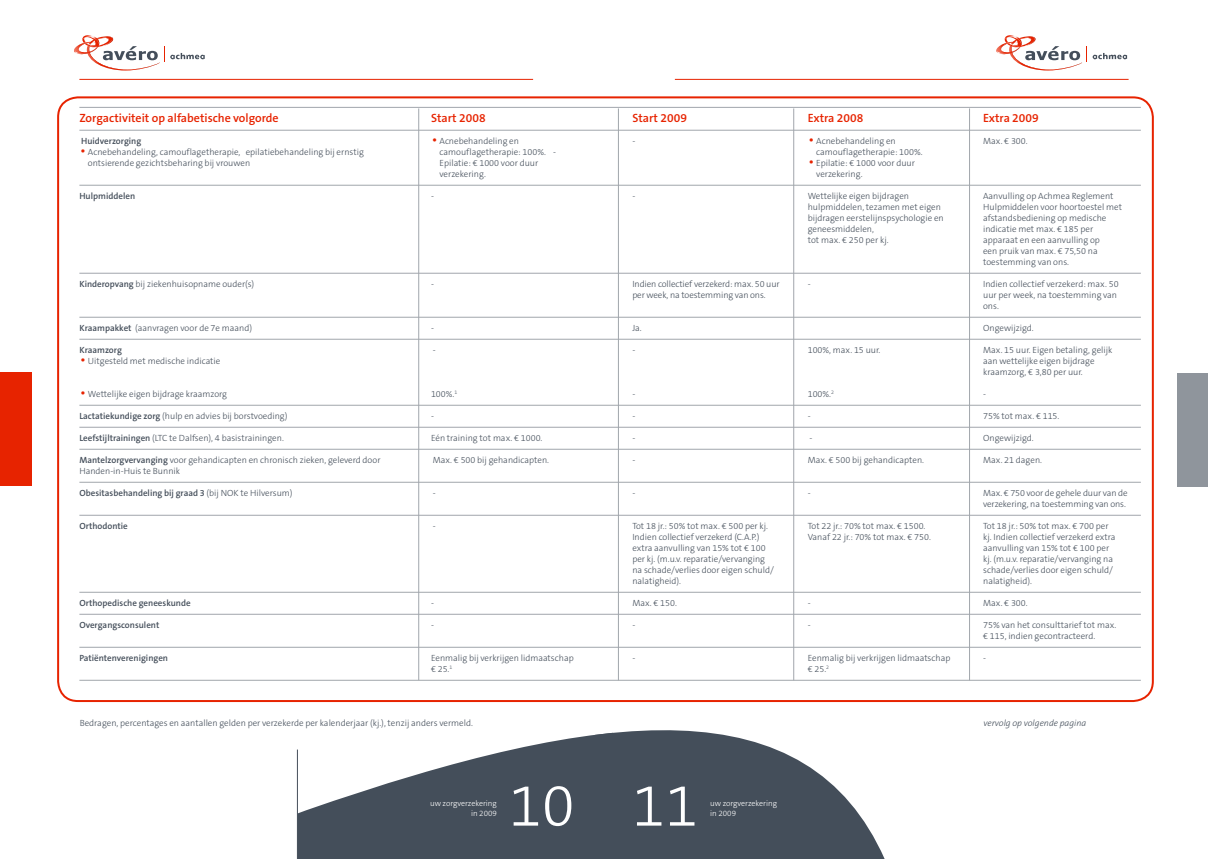
<style>
.page{position:relative;width:1208px;height:859px;background:#fff}
.page>*{position:absolute;margin:0;border:0;box-sizing:border-box;transform-origin:0 0}
.t1{font:300 60px "The Sans B3";color:#fff}
.t2{font:600 12px "The Sans B6";color:#e72300}
.t3{font:300 9px/11px "The Sans B3";color:#444e5a}
.t4{font:600 9px "The Sans B6";color:#444e5a}
.t5{font:italic 300 9px "The Sans B3";color:#444e5a}
.t6{font:300 8px/10px "The Sans B3";color:#fff;text-align:right}
.s1{font-family:"The Sans B2";font-weight:200;font-size:17px;color:#e72300}
.s2{font-family:"The Sans B6";font-weight:600}
.s3{font-family:"The Sans B3";font-weight:300}
</style>
<div class="page">
<hr style="left:79px;top:79px;width:454px;height:1px;background:#e72300">
<svg style="left:74px;top:35px;width:131px;height:36px"></svg>
<svg style="left:297px;top:700px;width:298px;height:159px;fill:#444e5a"></svg>
<hr style="left:297px;top:749px;width:1px;height:110px;background:#444e5a">
<div style="left:0;top:373px;width:32px;height:113px;background:#e72300"></div>
<hr style="left:675px;top:79px;width:453px;height:1px;background:#e72300">
<svg style="left:996px;top:35px;width:131px;height:36px"></svg>
<svg style="left:595px;top:700px;width:289px;height:159px;fill:#444e5a"></svg>
<div style="left:1177px;top:373px;width:31px;height:113px;background:#8f959c"></div>
<hr style="left:79px;top:107px;width:1061px;height:1px;background:#a1a6ac">
<hr style="left:79px;top:130px;width:1061px;height:1px;background:#a1a6ac">
<hr style="left:79px;top:185px;width:1061px;height:1px;background:#a1a6ac">
<hr style="left:79px;top:273px;width:1061px;height:1px;background:#a1a6ac">
<hr style="left:79px;top:317px;width:1061px;height:1px;background:#a1a6ac">
<hr style="left:79px;top:339px;width:1061px;height:1px;background:#a1a6ac">
<hr style="left:79px;top:405px;width:1061px;height:1px;background:#a1a6ac">
<hr style="left:79px;top:427px;width:1061px;height:1px;background:#a1a6ac">
<hr style="left:79px;top:449px;width:1061px;height:1px;background:#a1a6ac">
<hr style="left:79px;top:482px;width:1061px;height:1px;background:#a1a6ac">
<hr style="left:79px;top:515px;width:1061px;height:1px;background:#a1a6ac">
<hr style="left:79px;top:592px;width:1061px;height:1px;background:#a1a6ac">
<hr style="left:79px;top:614px;width:1061px;height:1px;background:#a1a6ac">
<hr style="left:79px;top:647px;width:1061px;height:1px;background:#a1a6ac">
<hr style="left:79px;top:680px;width:1061px;height:1px;background:#a1a6ac">
<hr style="left:418px;top:108px;width:1px;height:572px;background:#a1a6ac">
<hr style="left:618px;top:108px;width:1px;height:572px;background:#a1a6ac">
<hr style="left:793px;top:108px;width:1px;height:572px;background:#a1a6ac">
<hr style="left:969px;top:108px;width:1px;height:572px;background:#a1a6ac">
<h2 class="t2" style="left:79px;top:111px;width:201px">Zorgactiviteit op alfabetische volgorde</h2>
<p class="t4" style="left:81px;top:136px;width:62px">Huidverzorging</p>
<p class="t3" style="left:88px;top:147px;width:277px;text-indent:-9px"><span class="s1">•</span> Acnebehandeling, camouflagetherapie, epilatiebehandeling bij ernstig ontsierende gezichtsbeharing bij vrouwen</p>
<p class="t4" style="left:79px;top:191px;width:57px">Hulpmiddelen</p>
<p class="t3" style="left:79px;top:279px;width:176px"><span class="s2">Kinderopvang</span> bij ziekenhuisopname ouder(s)</p>
<p class="t3" style="left:79px;top:323px;width:174px"><span class="s2">Kraampakket</span> (aanvragen voor de 7e maand)</p>
<p class="t4" style="left:79px;top:345px;width:44px">Kraamzorg</p>
<p class="t3" style="left:79px;top:356px;width:142px"><span class="s1">•</span> Uitgesteld met medische indicatie</p>
<p class="t3" style="left:79px;top:389px;width:149px"><span class="s1">•</span> Wettelijke eigen bijdrage kraamzorg</p>
<p class="t3" style="left:79px;top:411px;width:209px"><span class="s2">Lactatiekundige zorg</span> (hulp en advies bij borstvoeding)</p>
<p class="t3" style="left:79px;top:433px;width:206px"><span class="s2">Leefstijltrainingen</span> (LTC te Dalfsen), 4 basistrainingen.</p>
<p class="t3" style="left:79px;top:455px;width:303px"><span class="s2">Mantelzorgvervanging</span> voor gehandicapten en chronisch zieken, geleverd door<br>Handen-in-Huis te Bunnik</p>
<p class="t4" style="left:79px;top:488px;width:215px">Obesitasbehandeling bij graad 3 <span class="s3">(bij NOK te Hilversum)</span></p>
<p class="t4" style="left:79px;top:521px;width:50px">Orthodontie</p>
<p class="t4" style="left:79px;top:598px;width:113px">Orthopedische geneeskunde</p>
<p class="t4" style="left:79px;top:620px;width:81px">Overgangsconsulent</p>
<p class="t4" style="left:79px;top:653px;width:90px">Patiëntenverenigingen</p>
<h2 class="t2" style="left:431px;top:111px;width:56px">Start 2008</h2>
<p class="t3" style="left:439px;top:136px;width:118px;text-indent:-9px"><span class="s1">•</span> Acnebehandeling en camouflagetherapie: 100%. -<br>Epilatie: € 1000 voor duur verzekering.</p>
<p class="t3" style="left:431px;top:191px;width:4px">-</p>
<p class="t3" style="left:431px;top:279px;width:4px">-</p>
<p class="t3" style="left:431px;top:323px;width:4px">-</p>
<p class="t3" style="left:433px;top:345px;width:4px">-</p>
<p class="t3" style="left:431px;top:389px;width:28px">100%.<sup>1</sup></p>
<p class="t3" style="left:431px;top:411px;width:4px">-</p>
<p class="t3" style="left:431px;top:433px;width:113px">Eén training tot max. € 1000.</p>
<p class="t3" style="left:433px;top:455px;width:118px">Max. € 500 bij gehandicapten.</p>
<p class="t3" style="left:433px;top:488px;width:4px">-</p>
<p class="t3" style="left:433px;top:521px;width:4px">-</p>
<p class="t3" style="left:431px;top:598px;width:4px">-</p>
<p class="t3" style="left:431px;top:620px;width:4px">-</p>
<p class="t3" style="left:431px;top:653px;width:144px">Eenmalig bij verkrijgen lidmaatschap € 25.<sup>1</sup></p>
<h2 class="t2" style="left:632px;top:111px;width:56px">Start 2009</h2>
<p class="t3" style="left:632px;top:136px;width:4px">-</p>
<p class="t3" style="left:632px;top:191px;width:4px">-</p>
<p class="t3" style="left:632px;top:279px;width:149px">Indien collectief verzekerd: max. 50 uur per week, na toestemming van ons.</p>
<p class="t3" style="left:632px;top:323px;width:11px">Ja.</p>
<p class="t3" style="left:632px;top:345px;width:4px">-</p>
<p class="t3" style="left:632px;top:389px;width:4px">-</p>
<p class="t3" style="left:632px;top:411px;width:4px">-</p>
<p class="t3" style="left:632px;top:433px;width:4px">-</p>
<p class="t3" style="left:632px;top:455px;width:4px">-</p>
<p class="t3" style="left:632px;top:488px;width:4px">-</p>
<p class="t3" style="left:632px;top:521px;width:143px">Tot 18 jr.: 50% tot max. € 500 per kj.<br>Indien collectief verzekerd (C.A.P.) extra aanvulling van 15% tot € 100 per kj. (m.u.v. reparatie/vervanging na schade/verlies door eigen schuld/ nalatigheid).</p>
<p class="t3" style="left:632px;top:598px;width:46px">Max. € 150.</p>
<p class="t3" style="left:632px;top:620px;width:4px">-</p>
<p class="t3" style="left:632px;top:653px;width:4px">-</p>
<h2 class="t2" style="left:807px;top:111px;width:57px">Extra 2008</h2>
<p class="t3" style="left:816px;top:136px;width:108px;text-indent:-9px"><span class="s1">•</span> Acnebehandeling en camouflagetherapie: 100%.</p>
<p class="t3" style="left:816px;top:158px;width:100px;text-indent:-9px"><span class="s1">•</span> Epilatie: € 1000 voor duur verzekering.</p>
<p class="t3" style="left:807px;top:191px;width:137px">Wettelijke eigen bijdragen hulpmiddelen, tezamen met eigen bijdragen eerstelijnspsychologie en geneesmiddelen,<br>tot max. € 250 per kj.</p>
<p class="t3" style="left:807px;top:279px;width:4px">-</p>
<p class="t3" style="left:807px;top:345px;width:74px">100%, max. 15 uur.</p>
<p class="t3" style="left:807px;top:389px;width:28px">100%.<sup>2</sup></p>
<p class="t3" style="left:807px;top:411px;width:4px">-</p>
<p class="t3" style="left:809px;top:433px;width:4px">-</p>
<p class="t3" style="left:807px;top:455px;width:118px">Max. € 500 bij gehandicapten.</p>
<p class="t3" style="left:807px;top:488px;width:4px">-</p>
<p class="t3" style="left:807px;top:521px;width:125px">Tot 22 jr.: 70% tot max. € 1500.<br>Vanaf 22 jr.: 70% tot max. € 750.</p>
<p class="t3" style="left:807px;top:598px;width:4px">-</p>
<p class="t3" style="left:807px;top:620px;width:4px">-</p>
<p class="t3" style="left:807px;top:653px;width:144px">Eenmalig bij verkrijgen lidmaatschap € 25.<sup>2</sup></p>
<h2 class="t2" style="left:983px;top:111px;width:57px">Extra 2009</h2>
<p class="t3" style="left:983px;top:136px;width:46px">Max. € 300.</p>
<p class="t3" style="left:983px;top:191px;width:140px">Aanvulling op Achmea Reglement<br>Hulpmiddelen voor hoortoestel met afstandsbediening op medische indicatie met max. € 185 per apparaat en een aanvulling op<br>een pruik van max. € 75,50 na toestemming van ons.</p>
<p class="t3" style="left:983px;top:279px;width:137px">Indien collectief verzekerd: max. 50 uur per week, na toestemming van ons.</p>
<p class="t3" style="left:983px;top:323px;width:52px">Ongewijzigd.</p>
<p class="t3" style="left:983px;top:345px;width:131px">Max. 15 uur. Eigen betaling, gelijk aan wettelijke eigen bijdrage kraamzorg, € 3,80 per uur.</p>
<p class="t3" style="left:983px;top:389px;width:4px">-</p>
<p class="t3" style="left:983px;top:411px;width:78px">75% tot max. € 115.</p>
<p class="t3" style="left:983px;top:433px;width:52px">Ongewijzigd.</p>
<p class="t3" style="left:983px;top:455px;width:60px">Max. 21 dagen.</p>
<p class="t3" style="left:983px;top:488px;width:146px">Max. € 750 voor de gehele duur van de verzekering, na toestemming van ons.</p>
<p class="t3" style="left:983px;top:521px;width:134px">Tot 18 jr.: 50% tot max. € 700 per kj. Indien collectief verzekerd extra aanvulling van 15% tot € 100 per kj. (m.u.v. reparatie/vervanging na schade/verlies door eigen schuld/ nalatigheid).</p>
<p class="t3" style="left:983px;top:598px;width:46px">Max. € 300.</p>
<p class="t3" style="left:983px;top:620px;width:135px">75% van het consulttarief tot max. € 115, indien gecontracteerd.</p>
<p class="t3" style="left:983px;top:653px;width:4px">-</p>
<p class="t3" style="left:80px;top:718px;width:395px">Bedragen, percentages en aantallen gelden per verzekerde per kalenderjaar (kj.), tenzij anders vermeld.</p>
<p class="t5" style="left:983px;top:719px;width:105px">vervolg op volgende pagina</p>
<h1 class="t1" style="left:509px;top:774px;width:67px">10</h1>
<p class="t6" style="left:430px;top:798px;width:68px">uw zorgverzekering in 2009</p>
<p class="t6" style="left:452px;top:801px;width:68px">schade volmachten</p>
<h1 class="t1" style="left:643px;top:770px;width:67px">11</h1>
<h1 class="t1" style="left:632px;top:774px;width:67px">11</h1>
<p class="t6" style="left:710px;top:798px;width:68px;text-align:left">uw zorgverzekering in 2009</p>
<p class="t6" style="left:697px;top:801px;width:68px">schade volmachten</p>
<p class="t6" style="left:700px;top:801px;width:68px">schade volmachten</p>
</div>
